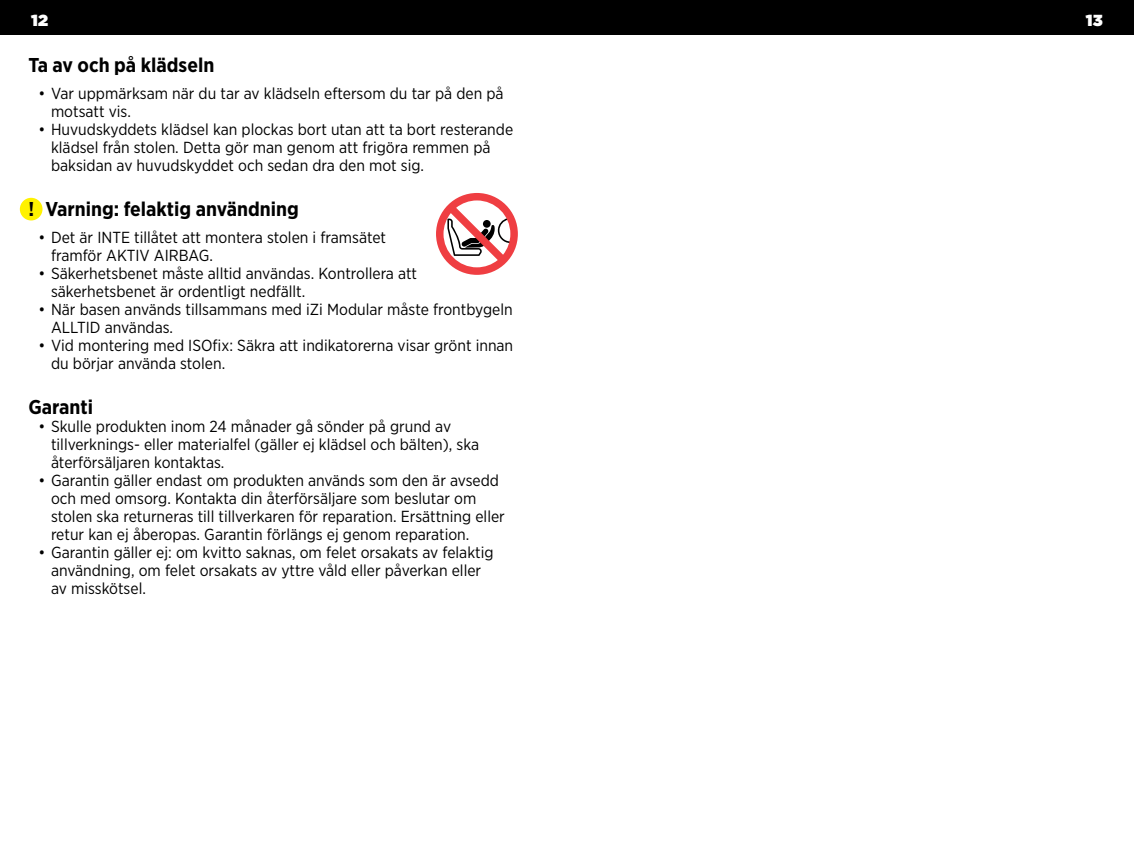
<style>
.page{position:relative;width:1134px;height:851px;background:#fff}
.page>*{position:absolute;margin:0;border:0;box-sizing:border-box;transform-origin:0 0}
.t1{font:700 20px "Gotham Narrow";color:#000}
.t2{font:16px/18px "Gotham Narrow";color:#000}
.t3{font:16px "Gotham Ultra";color:#fff}
</style>
<div class="page">
<div style="left:0;top:0;width:1134px;height:34px;background:#000"></div>
<div style="left:20px;top:198px;width:23px;height:22px;background:#fff200;border-radius:50%"></div>
<svg style="left:436px;top:193px;width:82px;height:82px"></svg>
<p class="t3" style="left:31px;top:11px;width:18px">12</p>
<p class="t3" style="left:1086px;top:11px;width:18px">13</p>
<p class="t1" style="left:28px;top:52px;width:187px">Ta av och på klädseln</p>
<p class="t2" style="left:51px;top:84px;width:454px;text-indent:-13px">• Var uppmärksam när du tar av klädseln eftersom du tar på den på motsatt vis.</p>
<p class="t2" style="left:51px;top:120px;width:464px;text-indent:-13px">• Huvudskyddets klädsel kan plockas bort utan att ta bort resterande klädsel från stolen. Detta gör man genom att frigöra remmen på baksidan av huvudskyddet och sedan dra den mot sig.</p>
<p class="t1" style="left:28px;top:196px;width:272px">! Varning: felaktig användning</p>
<p class="t2" style="left:51px;top:228px;width:337px;text-indent:-13px">• Det är INTE tillåtet att montera stolen i framsätet framför AKTIV AIRBAG.</p>
<p class="t2" style="left:51px;top:264px;width:368px;text-indent:-13px">• Säkerhetsbenet måste alltid användas. Kontrollera att säkerhetsbenet är ordentligt nedfällt.</p>
<p class="t2" style="left:51px;top:300px;width:463px;text-indent:-13px">• När basen används tillsammans med iZi Modular måste frontbygeln<br>ALLTID användas.</p>
<p class="t2" style="left:51px;top:336px;width:464px;text-indent:-13px">• Vid montering med ISOfix: Säkra att indikatorerna visar grönt innan du börjar använda stolen.</p>
<p class="t1" style="left:28px;top:394px;width:66px">Garanti</p>
<p class="t2" style="left:51px;top:417px;width:430px;text-indent:-13px">• Skulle produkten inom 24 månader gå sönder på grund av tillverknings- eller materialfel (gäller ej klädsel och bälten), ska återförsäljaren kontaktas.</p>
<p class="t2" style="left:51px;top:471px;width:455px;text-indent:-13px">• Garantin gäller endast om produkten används som den är avsedd och med omsorg. Kontakta din återförsäljare som beslutar om stolen ska returneras till tillverkaren för reparation. Ersättning eller retur kan ej åberopas. Garantin förlängs ej genom reparation.</p>
<p class="t2" style="left:51px;top:543px;width:444px;text-indent:-13px">• Garantin gäller ej: om kvitto saknas, om felet orsakats av felaktig användning, om felet orsakats av yttre våld eller påverkan eller av misskötsel.</p>
</div>
